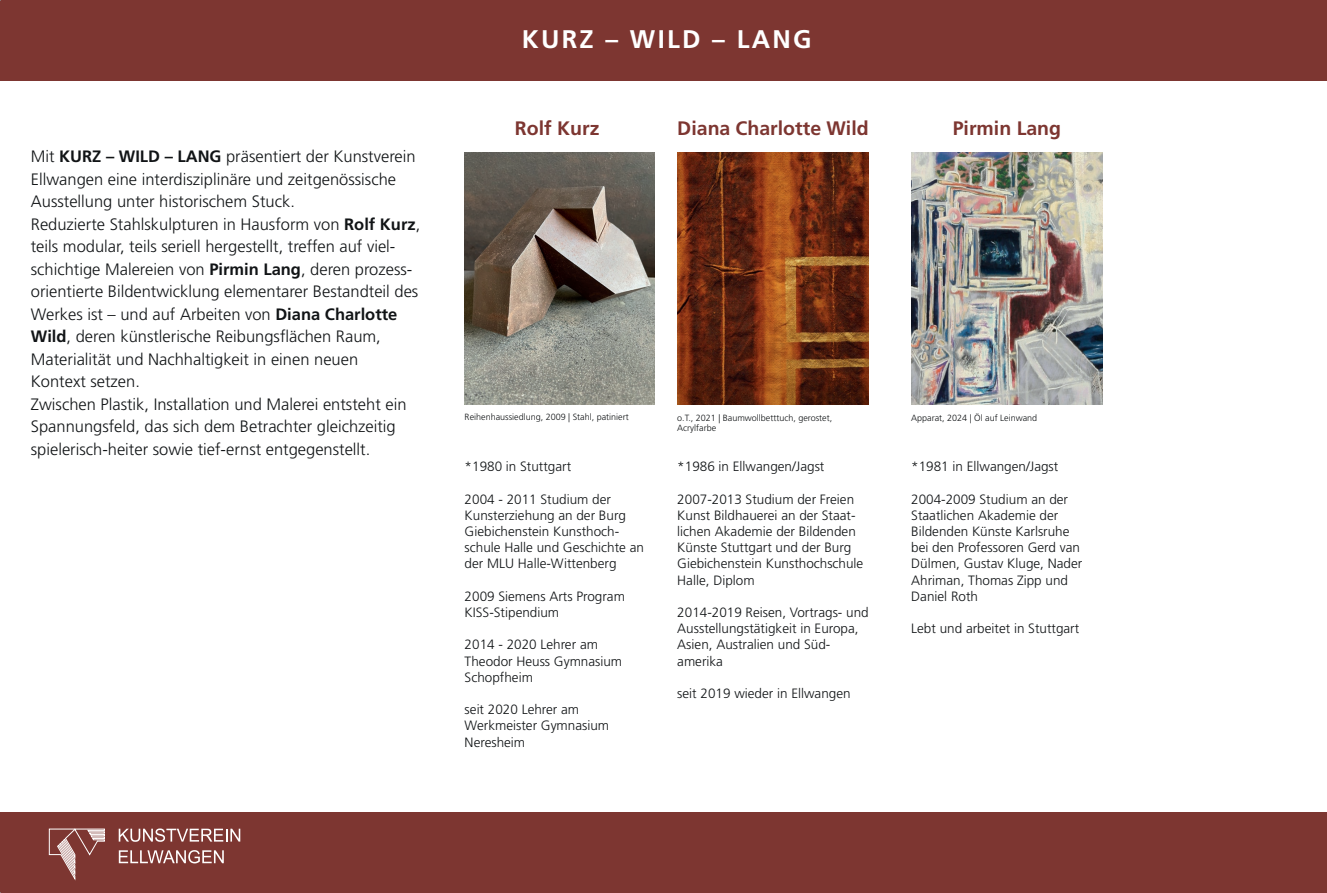
<style>
.page{position:relative;width:1327px;height:893px;background:#fff}
.page>*{position:absolute;margin:0;border:0;box-sizing:border-box;transform-origin:0 0}
.t1{font:700 25.5px "Frutiger LT Std";letter-spacing:.09em;color:#fff}
.t2{font:700 19.5px "Frutiger LT Std";color:#7d3631}
.t3{font:300 16.5px/22.5px "Frutiger LT Std";color:#111416}
.t4{font:300 13.5px/16.2px "Frutiger LT Std";color:#111416}
.t5{font:300 9px/10.8px "Frutiger LT Std";color:#111416}
.s1{font-weight:700}
</style>
<div class="page">
<div style="left:0;top:812px;width:1327px;height:81px;background:#7d3631"></div>
<div style="left:0;top:0;width:1327px;height:80px;background:#7d3631"></div>
<img style="left:677px;top:153px;width:191px;height:252px">
<img style="left:911px;top:153px;width:191px;height:252px">
<img style="left:465px;top:153px;width:189px;height:252px">
<svg style="left:119px;top:828px;width:121px;height:14px"></svg>
<svg style="left:119px;top:850px;width:105px;height:13px"></svg>
<svg style="left:48px;top:828px;width:57px;height:53px"></svg>
<p class="t3" style="left:31px;top:145px;width:391px">Mit <span class="s1">KURZ – WILD – LANG</span> präsentiert der Kunstverein Ellwangen eine interdisziplinäre und zeitgenössische Ausstellung unter historischem Stuck.<br>Reduzierte Stahlskulpturen in Hausform von <span class="s1">Rolf Kurz</span>, teils modular, teils seriell hergestellt, treffen auf viel&shy;schichtige Malereien von <span class="s1">Pirmin Lang</span>, deren prozess&shy;orientierte Bildentwicklung elementarer Bestandteil des Werkes ist – und auf Arbeiten von <span class="s1">Diana Charlotte Wild</span>, deren künstlerische Reibungsflächen Raum, Materialität und Nachhaltigkeit in einen neuen<br>Kontext setzen.<br>Zwischen Plastik, Installation und Malerei entsteht ein Spannungsfeld, das sich dem Betrachter gleichzeitig spielerisch-heiter sowie tief-ernst entgegenstellt.</p>
<h1 class="t1" style="left:522px;top:24px;width:291px">KURZ – WILD – LANG</h1>
<h2 class="t2" style="left:515px;top:116px;width:86px">Rolf Kurz</h2>
<h2 class="t2" style="left:677px;top:116px;width:193px">Diana Charlotte Wild</h2>
<h2 class="t2" style="left:952px;top:117px;width:110px">Pirmin Lang</h2>
<p class="t5" style="left:465px;top:412px;width:166px">Reihenhaussiedlung, 2009 | Stahl, patiniert</p>
<p class="t4" style="left:465px;top:459px;width:108px">*1980 in Stuttgart</p>
<p class="t4" style="left:465px;top:491px;width:181px">2004 - 2011 Studium der<br>Kunsterziehung an der Burg<br>Giebichenstein Kunsthoch&shy;schule Halle und Geschichte an der MLU Halle-Wittenberg</p>
<p class="t4" style="left:465px;top:588px;width:162px">2009 Siemens Arts Program<br>KISS-Stipendium</p>
<p class="t4" style="left:465px;top:637px;width:159px">2014 - 2020 Lehrer am<br>Theodor Heuss Gymnasium<br>Schopfheim</p>
<p class="t4" style="left:465px;top:702px;width:146px">seit 2020 Lehrer am<br>Werkmeister Gymnasium<br>Neresheim</p>
<p class="t5" style="left:677px;top:412px;width:156px">o.T., 2021 | Baumwollbetttuch, gerostet,<br>Acrylfarbe</p>
<p class="t5" style="left:911px;top:412px;width:128px">Apparat, 2024 | Öl auf Leinwand</p>
<p class="t4" style="left:677px;top:459px;width:149px">*1986 in Ellwangen/Jagst</p>
<p class="t4" style="left:677px;top:491px;width:188px">2007-2013 Studium der Freien<br>Kunst Bildhauerei an der Staat&shy;lichen Akademie der Bildenden<br>Künste Stuttgart und der Burg<br>Giebichenstein Kunsthochschule<br>Halle, Diplom</p>
<p class="t4" style="left:677px;top:604px;width:193px">2014-2019 Reisen, Vortrags- und<br>Ausstellungstätigkeit in Europa,<br>Asien, Australien und Süd&shy;amerika</p>
<p class="t4" style="left:677px;top:685px;width:175px">seit 2019 wieder in Ellwangen</p>
<p class="t4" style="left:911px;top:459px;width:149px">*1981 in Ellwangen/Jagst</p>
<p class="t4" style="left:911px;top:491px;width:173px">2004-2009 Studium an der<br>Staatlichen Akademie der<br>Bildenden Künste Karlsruhe bei den Professoren Gerd van<br>Dülmen, Gustav Kluge, Nader<br>Ahriman, Thomas Zipp und<br>Daniel Roth</p>
<p class="t4" style="left:911px;top:621px;width:170px">Lebt und arbeitet in Stuttgart</p>
</div>
